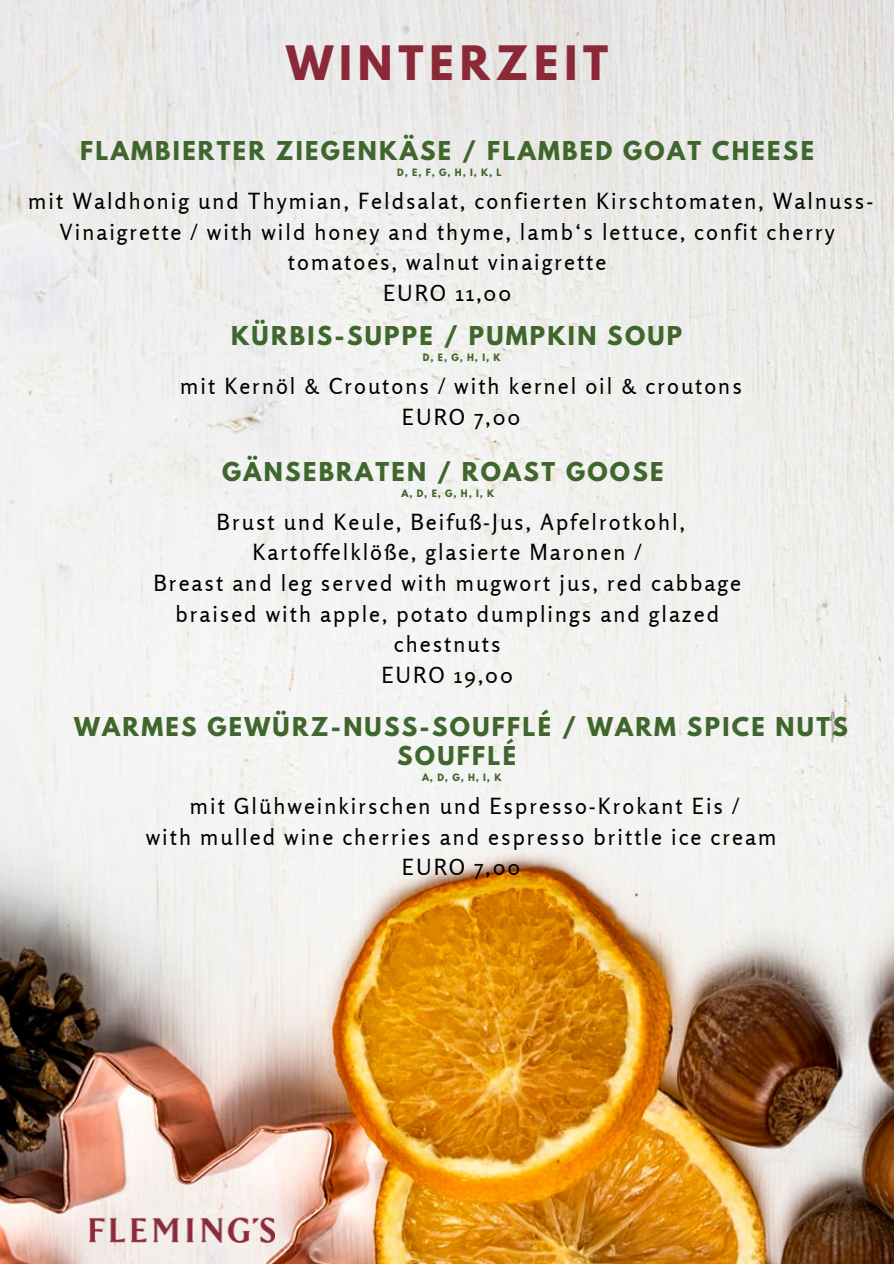
<style>
.page{position:relative;width:894px;height:1264px;background:#fff}
.page>*{position:absolute;margin:0;border:0;box-sizing:border-box;transform-origin:0 0}
.t1{font:700 42px "League Spartan";letter-spacing:.14em;color:#8b2939}
.t2{font:700 22.95px/29.2px "League Spartan";letter-spacing:.1em;color:#3f662c;text-align:center}
.t3{font:22.05px/30.6px "Rosario";letter-spacing:.09em;color:#000;text-align:center}
.t4{font:700 9px "League Spartan";color:#3f662c}
</style>
<div class="page">
<img style="left:0;top:0;width:893px;height:1263px">
<img style="left:89px;top:1183px;width:185px;height:69px">
<h1 class="t1" style="left:286px;top:42px;width:323px">WINTERZEIT</h1>
<p class="t2" style="left:80px;top:139px;width:735px">FLAMBIERTER ZIEGENKÄSE / FLAMBED GOAT CHEESE</p>
<p class="t4" style="left:397px;top:168px;width:106px">D, E, F, G, H, I, K, L</p>
<p class="t3" style="left:28px;top:185px;width:846px">mit Waldhonig und Thymian, Feldsalat, confierten Kirschtomaten, Walnuss-Vinaigrette / with wild honey and thyme, lamb‘s lettuce, confit cherry tomatoes, walnut vinaigrette<br>EURO 11,00</p>
<p class="t2" style="left:231px;top:324px;width:452px">KÜRBIS-SUPPE / PUMPKIN SOUP</p>
<p class="t4" style="left:423px;top:353px;width:79px">D, E, G, H, I, K</p>
<p class="t3" style="left:180px;top:370px;width:563px">mit Kernöl &amp; Croutons / with kernel oil &amp; croutons<br>EURO 7,00</p>
<p class="t2" style="left:222px;top:460px;width:442px">GÄNSEBRATEN / ROAST GOOSE</p>
<p class="t4" style="left:401px;top:489px;width:94px">A, D, E, G, H, I, K</p>
<p class="t3" style="left:153px;top:506px;width:589px">Brust und Keule, Beifuß-Jus, Apfelrotkohl, Kartoffelklöße, glasierte Maronen /<br>Breast and leg served with mugwort jus, red cabbage braised with apple, potato dumplings and glazed chestnuts<br>EURO 19,00</p>
<p class="t2" style="left:74px;top:715px;width:775px">WARMES GEWÜRZ-NUSS-SOUFFLÉ / WARM SPICE NUTS<br>SOUFFLÉ</p>
<p class="t4" style="left:422px;top:773px;width:81px">A, D, G, H, I, K</p>
<p class="t3" style="left:146px;top:790px;width:632px">mit Glühweinkirschen und Espresso-Krokant Eis /<br>with mulled wine cherries and espresso brittle ice cream<br>EURO 7,00</p>
</div>
